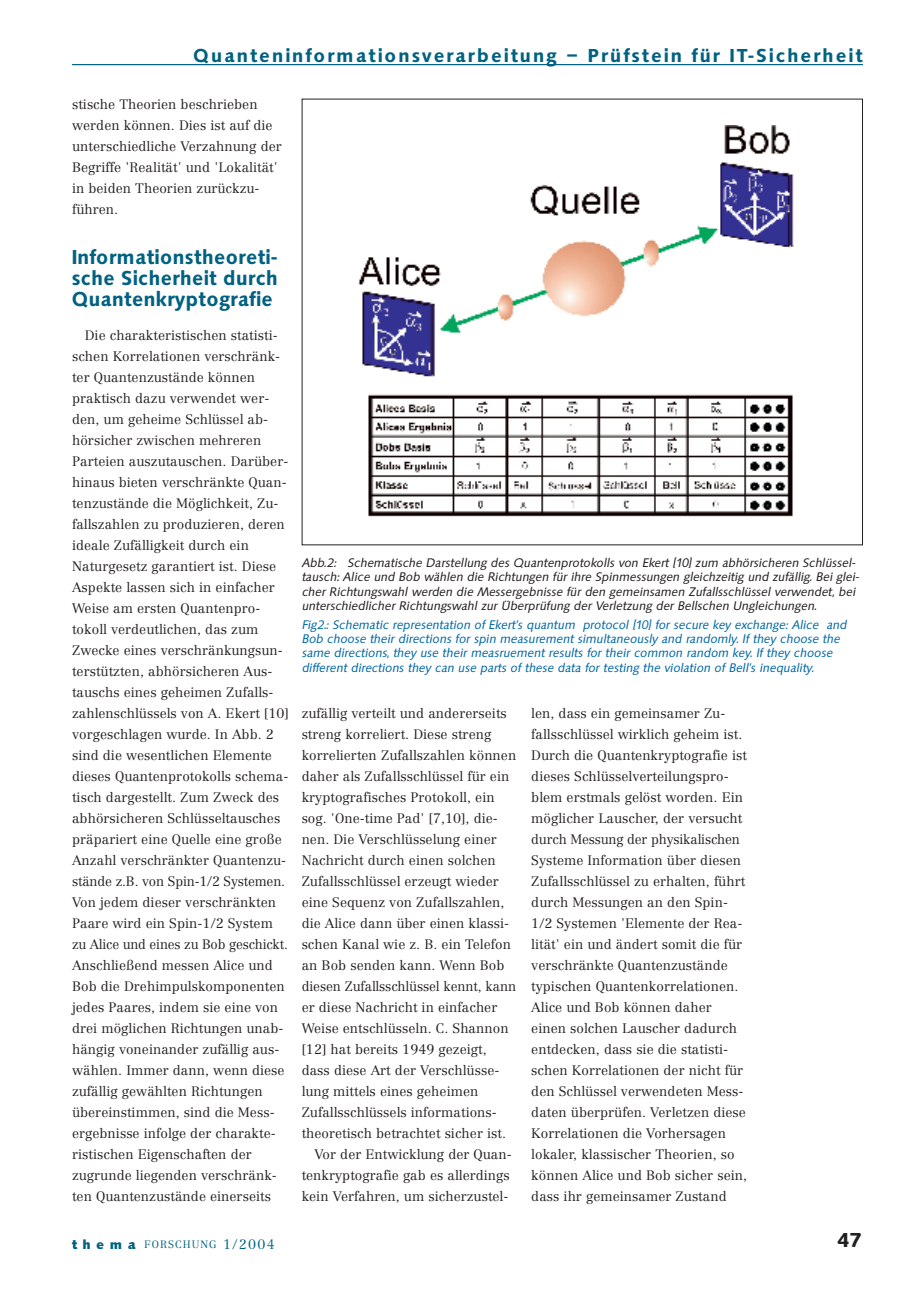
<style>
.page{position:relative;width:918px;height:1289px;background:#fff}
.page>*{position:absolute;margin:0;border:0;box-sizing:border-box;transform-origin:0 0}
.t1{font:600 21px/21px "Saxony";letter-spacing:.015em;color:#006180;text-align:justify}
.t2{font:600 21px "Saxony";color:#231f20}
.t3{font:600 19.5px "Saxony";letter-spacing:.1em;color:#006180}
.t4{font:300 13.5px/21px "Centennial";letter-spacing:.005em;color:#231f20}
.t5{font:italic 12px/14.4px "Saxony";letter-spacing:.025em;color:#231f20}
.t6{font:italic 12px/14.4px "Saxony";letter-spacing:.025em;color:#0068a5}
.t7{font:300 10.5px "Centennial";letter-spacing:.1em;color:#006180}
.s1{font-family:"Saxony";font-weight:700;font-size:13.5px}
.s2{font-size:13.5px}
</style>
<div class="page">
<hr style="left:72px;top:64px;width:791px;height:1px;background:#006180">
<img style="left:358px;top:125px;width:435px;height:392px">
<h2 class="t3" style="left:194px;top:48px;width:671px">Quanteninformationsverarbeitung – Prüfstein für IT-Sicherheit</h2>
<p class="t4" style="left:72px;top:95px;width:211px">stische Theorien beschrieben werden können. Dies ist auf die unterschiedliche Verzahnung der<br>Begriffe 'Realität' und 'Lokalität' in beiden Theorien zurückzu&shy;führen.</p>
<h1 class="t1" style="left:72px;top:248px;width:208px">Informationstheoreti&shy;sche Sicherheit durch Quantenkryptografie</h1>
<p class="t4" style="left:72px;top:326px;width:218px;text-indent:13px">Die charakteristischen statisti&shy;schen Korrelationen verschränk&shy;ter Quantenzustände können praktisch dazu verwendet wer&shy;den, um geheime Schlüssel ab&shy;hörsicher zwischen mehreren<br>Parteien auszutauschen. Darüber&shy;hinaus bieten verschränkte Quan&shy;tenzustände die Möglichkeit, Zu&shy;fallszahlen zu produzieren, deren ideale Zufälligkeit durch ein<br>Naturgesetz garantiert ist. Diese<br>Aspekte lassen sich in einfacher<br>Weise am ersten Quantenpro&shy;tokoll verdeutlichen, das zum<br>Zwecke eines verschränkungsun&shy;terstützten, abhörsicheren Aus&shy;tauschs eines geheimen Zufalls&shy;zahlenschlüssels von A. Ekert [10] vorgeschlagen wurde. In Abb. 2 sind die wesentlichen Elemente dieses Quantenprotokolls schema&shy;tisch dargestellt. Zum Zweck des abhörsicheren Schlüsseltausches präpariert eine Quelle eine große<br>Anzahl verschränkter Quantenzu&shy;stände z.B. von Spin-1/2 Systemen.<br>Von jedem dieser verschränkten<br>Paare wird ein Spin-1/2 System zu Alice und eines zu Bob geschickt.<br>Anschließend messen Alice und<br>Bob die Drehimpulskomponenten jedes Paares, indem sie eine von drei möglichen Richtungen unab&shy;hängig voneinander zufällig aus&shy;wählen. Immer dann, wenn diese zufällig gewählten Richtungen übereinstimmen, sind die Mess&shy;ergebnisse infolge der charakte&shy;ristischen Eigenschaften der zugrunde liegenden verschränk&shy;ten Quantenzustände einerseits</p>
<p class="t5" style="left:302px;top:556px;width:558px">Abb.2: Schematische Darstellung des Quantenprotokolls von Ekert [10] zum abhörsicheren Schlüssel&shy;tausch: Alice und Bob wählen die Richtungen für ihre Spinmessungen gleichzeitig und zufällig. Bei glei&shy;cher Richtungswahl werden die Messergebnisse für den gemeinsamen Zufallsschlüssel verwendet, bei unterschiedlicher Richtungswahl zur Überprüfung der Verletzung der Bellschen Ungleichungen.</p>
<p class="t6" style="left:302px;top:618px;width:546px">Fig2.: Schematic representation of Ekert's quantum protocol [10] for secure key exchange: Alice and Bob choose their directions for spin measurement simultaneously and randomly. If they choose the same directions, they use their measruement results for their common random key. If they choose different directions they can use parts of these data for testing the violation of Bell's inequality.</p>
<p class="t4" style="left:302px;top:704px;width:207px">zufällig verteilt und andererseits</p>
<p class="t4" style="left:302px;top:725px;width:191px">streng korreliert. Diese streng</p>
<p class="t4" style="left:302px;top:746px;width:216px">korrelierten Zufallszahlen können</p>
<p class="t4" style="left:302px;top:767px;width:209px">daher als Zufallsschlüssel für ein</p>
<p class="t4" style="left:302px;top:788px;width:194px">kryptografisches Protokoll, ein</p>
<p class="t4" style="left:302px;top:809px;width:198px">sog. 'One-time Pad' [7,10], die-</p>
<p class="t4" style="left:302px;top:830px;width:197px">nen. Die Verschlüsselung einer</p>
<p class="t4" style="left:302px;top:851px;width:196px">Nachricht durch einen solchen</p>
<p class="t4" style="left:302px;top:872px;width:199px">Zufallsschlüssel erzeugt wieder</p>
<p class="t4" style="left:302px;top:893px;width:204px">eine Sequenz von Zufallszahlen,</p>
<p class="t4" style="left:302px;top:914px;width:209px">die Alice dann über einen klassi-</p>
<p class="t4" style="left:302px;top:935px;width:211px">schen Kanal wie z. B. ein Telefon</p>
<p class="t4" style="left:302px;top:956px;width:204px">an Bob senden kann. Wenn Bob</p>
<p class="t4" style="left:302px;top:977px;width:216px">diesen Zufallsschlüssel kennt, kann</p>
<p class="t4" style="left:302px;top:998px;width:197px">er diese Nachricht in einfacher</p>
<p class="t4" style="left:302px;top:1019px;width:208px">Weise entschlüsseln. C. Shannon</p>
<p class="t4" style="left:302px;top:1040px;width:187px">[12] hat bereits 1949 gezeigt,</p>
<p class="t4" style="left:302px;top:1061px;width:199px">dass diese Art der Verschlüsse-</p>
<p class="t4" style="left:302px;top:1082px;width:178px">lung mittels eines geheimen</p>
<p class="t4" style="left:302px;top:1103px;width:197px">Zufallsschlüssels informations-</p>
<p class="t4" style="left:302px;top:1124px;width:206px">theoretisch betrachtet sicher ist.</p>
<p class="t4" style="left:314px;top:1145px;width:199px">Vor der Entwicklung der Quan-</p>
<p class="t4" style="left:302px;top:1166px;width:210px">tenkryptografie gab es allerdings</p>
<p class="t4" style="left:302px;top:1187px;width:208px">kein Verfahren, um sicherzustel-</p>
<p class="t4" style="left:531px;top:704px;width:217px">len, dass ein gemeinsamer Zu&shy;fallsschlüssel wirklich geheim ist.<br>Durch die Quantenkryptografie ist dieses Schlüsselverteilungspro&shy;blem erstmals gelöst worden. Ein möglicher Lauscher, der versucht durch Messung der physikalischen Systeme Information über diesen Zufallsschlüssel zu erhalten, führt durch Messungen an den Spin-1/2 Systemen 'Elemente der Rea&shy;lität' ein und ändert somit die für verschränkte Quantenzustände typischen Quantenkorrelationen.<br>Alice und Bob können daher einen solchen Lauscher dadurch entdecken, dass sie die statisti&shy;schen Korrelationen der nicht für den Schlüssel verwendeten Mess&shy;daten überprüfen. Verletzen diese Korrelationen die Vorhersagen lokaler, klassischer Theorien, so können Alice und Bob sicher sein, dass ihr gemeinsamer Zustand</p>
<p class="t7" style="left:72px;top:1240px;width:204px"><span class="s1">t h e m a</span> FORSCHUNG <span class="s2">1/2004</span></p>
<h1 class="t2" style="left:838px;top:1232px;width:27px">47</h1>
</div>
